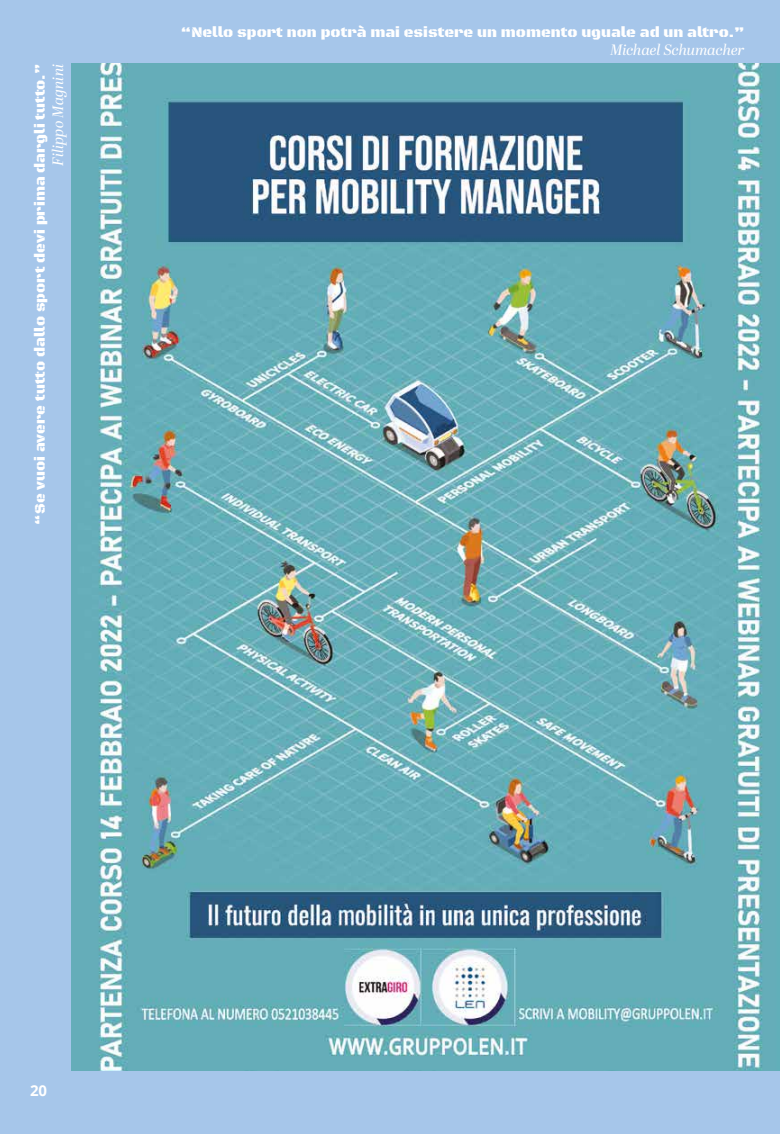
<style>
.page{position:relative;width:780px;height:1134px;background:#fff}
.page>*{position:absolute;margin:0;border:0;box-sizing:border-box;transform-origin:0 0}
.t1{font:15px "Black Ops One";color:#fff}
.t2{font:italic 15px "Abril Display";letter-spacing:-.005em;color:#fff}
.t3{font:700 15px "Open Sans";color:#fff}
</style>
<div class="page">
<div style="left:0;top:0;width:72px;height:1134px;background:#a6c6ea"></div>
<div style="left:0;top:0;width:779px;height:64px;background:#a6c6ea"></div>
<div style="left:0;top:1070px;width:780px;height:64px;background:#a6c6ea"></div>
<img style="left:72px;top:64px;width:708px;height:1006px">
<p class="t1" style="left:31px;top:524px;width:462px;rotate:-90deg">“Se vuoi avere tutto dallo sport devi prima dargli tutto.”</p>
<p class="t2" style="left:47px;top:166px;width:103px;rotate:-90deg">Filippo Magnini</p>
<p class="t1" style="left:181px;top:23px;width:565px">“Nello sport non potrà mai esistere un momento uguale ad un altro.”</p>
<p class="t2" style="left:610px;top:39px;width:136px">Michael Schumacher</p>
<p class="t3" style="left:30px;top:1080px;width:19px">20</p>
</div>
